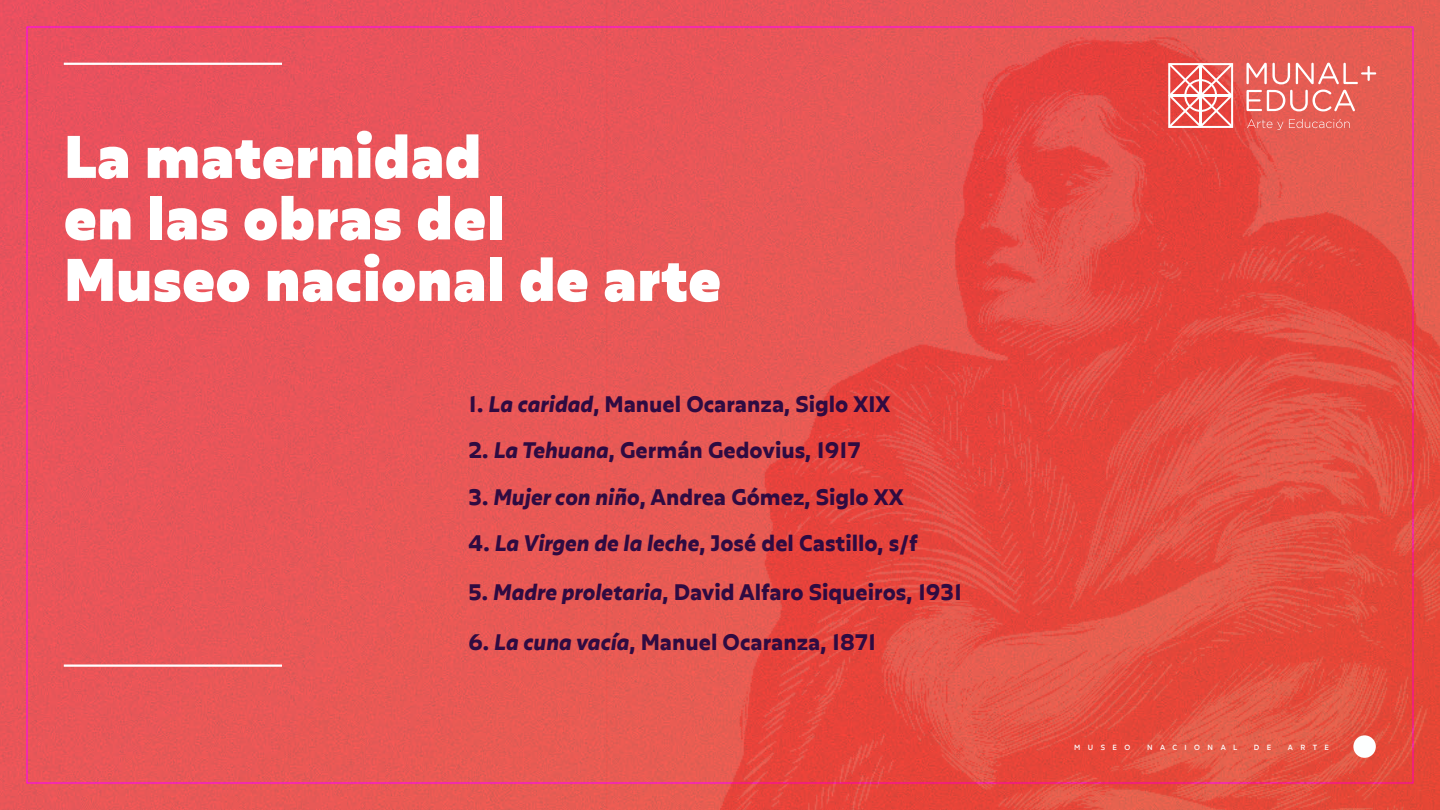
<style>
.page{position:relative;width:1440px;height:810px;background:#fff}
.page>*{position:absolute;margin:0;border:0;box-sizing:border-box;transform-origin:0 0}
.t1{font:900 60px/61.5px "Olivetta";color:#fff}
.t2{font:700 22.5px "Olivetta";color:#2f0b41}
.t3{font:500 7.5px "Olivetta";letter-spacing:1em;color:#fdffff}
.s1{font-style:italic}
</style>
<div class="page">
<img style="left:0;top:0;width:606px;height:810px">
<img style="left:606px;top:0;width:834px;height:810px">
<hr style="left:64px;top:63px;width:218px;height:2px;background:#fff">
<hr style="left:64px;top:664px;width:218px;height:3px;background:#fff">
<svg style="left:1246px;top:63px;width:44px;height:21px"></svg>
<svg style="left:1296px;top:63px;width:80px;height:21px;background:#ea827b"></svg>
<svg style="left:1246px;top:90px;width:109px;height:21px"></svg>
<svg style="left:1247px;top:119px;width:36px;height:11px"></svg>
<svg style="left:1289px;top:119px;width:61px;height:9px"></svg>
<svg style="left:1168px;top:63px;width:65px;height:65px"></svg>
<div style="left:1353px;top:735px;width:23px;height:23px;background:#fdffff;border-radius:50%"></div>
<h1 class="t1" style="left:64px;top:124px;width:659px">La maternidad<br>en las obras del<br>Museo nacional de arte</h1>
<p class="t2" style="left:469px;top:388px;width:423px">1. <span class="s1">La caridad</span>, Manuel Ocaranza, Siglo XIX</p>
<p class="t2" style="left:469px;top:435px;width:394px">2. <span class="s1">La Tehuana</span>, Germán Gedovius, 1917</p>
<p class="t2" style="left:469px;top:481px;width:437px">3. <span class="s1">Mujer con niño</span>, Andrea Gómez, Siglo XX</p>
<p class="t2" style="left:469px;top:528px;width:451px">4. <span class="s1">La Virgen de la leche</span>, José del Castillo, s/f</p>
<p class="t2" style="left:469px;top:576px;width:496px">5. <span class="s1">Madre proletaria</span>, David Alfaro Siqueiros, 1931</p>
<p class="t2" style="left:469px;top:627px;width:409px">6. <span class="s1">La cuna vacía</span>, Manuel Ocaranza, 1871</p>
<p class="t3" style="left:1074px;top:743px;width:58px">MUSEO</p>
<p class="t3" style="left:1147px;top:743px;width:92px">NACIONAL</p>
<p class="t3" style="left:1254px;top:743px;width:19px">D E</p>
<p class="t3" style="left:1288px;top:743px;width:43px">ARTE</p>
</div>
